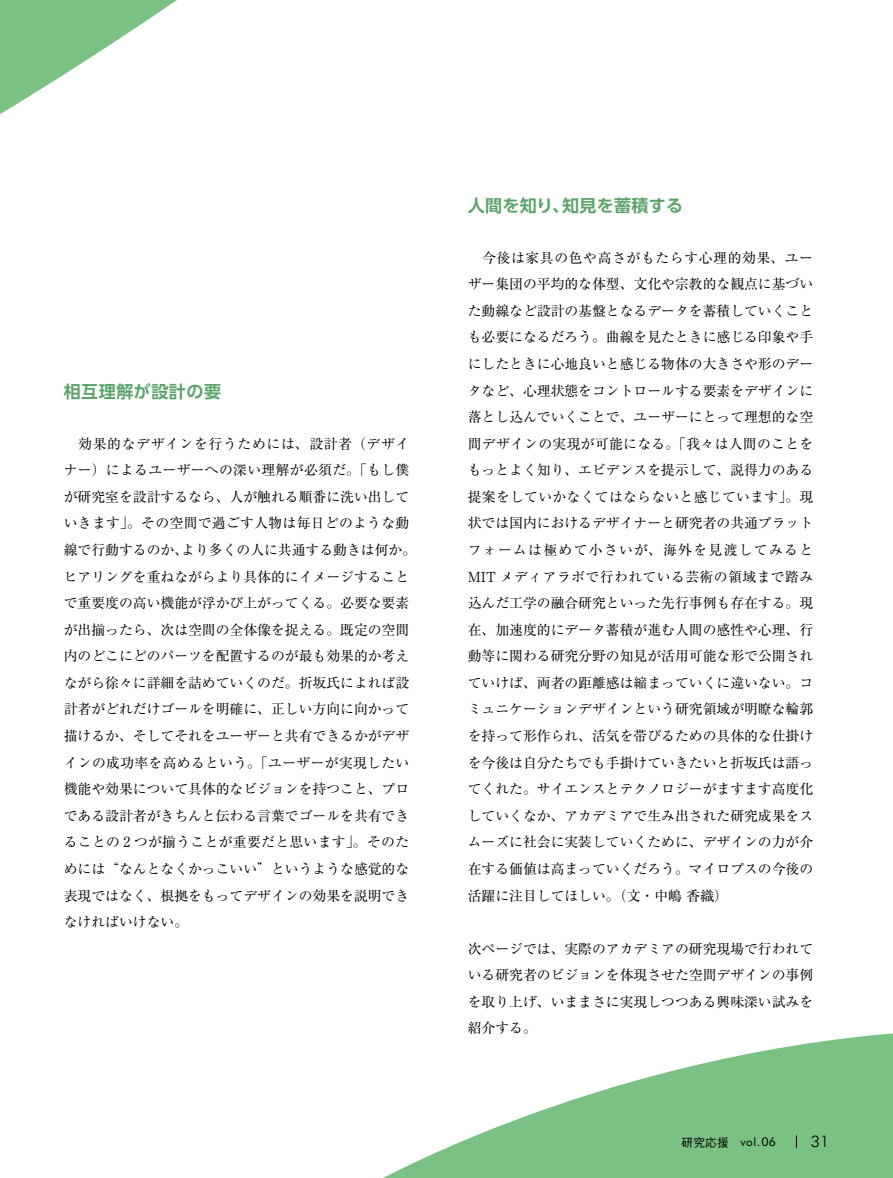
<style>
.page{position:relative;width:893px;height:1178px;background:#fff}
.page>*{position:absolute;margin:0;border:0;box-sizing:border-box;transform-origin:0 0}
.t1{font:700 16.95px "UD Shin Go Pro De";letter-spacing:.03em;color:#5ba469}
.t2{font:300 15.9px "Futura BT";color:#000}
.t3{font:13.8px/26.5px "Ryumin Pro";color:#000;text-align:justify}
.t4{font:500 11.7px "Gothic BBB Pro";color:#000}
.s1{font-family:"Futura BT";font-weight:400}
.s2{font-family:"Futura BT";font-weight:400;font-size:12.3px}
</style>
<div class="page">
<svg style="left:0;top:0;width:177px;height:114px;fill:#7ac283"></svg>
<svg style="left:383px;top:1033px;width:510px;height:145px;fill:#7ac283"></svg>
<svg style="left:796px;top:1135px;width:1px;height:13px"></svg>
<p class="t1" style="left:64px;top:378px;width:159px">相互理解が設計の要</p>
<p class="t3" style="left:64px;top:429px;width:354px;text-align:left">　効果的なデザインを行うためには、設計者（デザイナー）によるユーザーへの深い理解が必須だ。「もし僕が研究室を設計するなら、人が触れる順番に洗い出していきます」。その空間で過ごす人物は毎日どのような動線で行動するのか、より多くの人に共通する動きは何か。ヒアリングを重ねながらより具体的にイメージすることで重要度の高い機能が浮かび上がってくる。必要な要素が出揃ったら、次は空間の全体像を捉える。既定の空間内のどこにどのパーツを配置するのが最も効果的か考えながら徐々に詳細を詰めていくのだ。折坂氏によれば設計者がどれだけゴールを明確に、正しい方向に向かって描けるか、そしてそれをユーザーと共有できるかがデザインの成功率を高めるという。「ユーザーが実現したい機能や効果について具体的なビジョンを持つこと、プロである設計者がきちんと伝わる言葉でゴールを共有できることの 2 つが揃うことが重要だと思います」。そのためには“なんとなくかっこいい”というような感覚的な表現ではなく、根拠をもってデザインの効果を説明できなければいけない。</p>
<p class="t1" style="left:468px;top:192px;width:217px">人間を知り、知見を蓄積する</p>
<p class="t3" style="left:468px;top:243px;width:347px">　今後は家具の色や高さがもたらす心理的効果、ユーザー集団の平均的な体型、文化や宗教的な観点に基づいた動線など設計の基盤となるデータを蓄積していくことも必要になるだろう。曲線を見たときに感じる印象や手にしたときに心地良いと感じる物体の大きさや形のデータなど、心理状態をコントロールする要素をデザインに落とし込んでいくことで、ユーザーにとって理想的な空間デザインの実現が可能になる。「我々は人間のことをもっとよく知り、エビデンスを提示して、説得力のある提案をしていかなくてはならないと感じています」。現状では国内におけるデザイナーと研究者の共通プラットフォームは極めて小さいが、海外を見渡してみるとMIT メディアラボで行われている芸術の領域まで踏み込んだ工学の融合研究といった先行事例も存在する。現在、加速度的にデータ蓄積が進む人間の感性や心理、行動等に関わる研究分野の知見が活用可能な形で公開されていけば、両者の距離感は縮まっていくに違いない。コミュニケーションデザインという研究領域が明瞭な輪郭を持って形作られ、活気を帯びるための具体的な仕掛けを今後は自分たちでも手掛けていきたいと折坂氏は語ってくれた。サイエンスとテクノロジーがますます高度化していくなか、アカデミアで生み出された研究成果をスムーズに社会に実装していくために、デザインの力が介在する価値は高まっていくだろう。マイロプスの今後の活躍に注目してほしい。（文・中嶋 香織）</p>
<p class="t3" style="left:468px;top:934px;width:347px">次ページでは、実際のアカデミアの研究現場で行われている研究者のビジョンを体現させた空間デザインの事例を取り上げ、いままさに実現しつつある興味深い試みを紹介する。</p>
<p class="t4" style="left:682px;top:1133px;width:96px">研究応援 <span class="s1">vol.</span><span class="s2">06</span></p>
<p class="t2" style="left:811px;top:1132px;width:20px">31</p>
</div>
